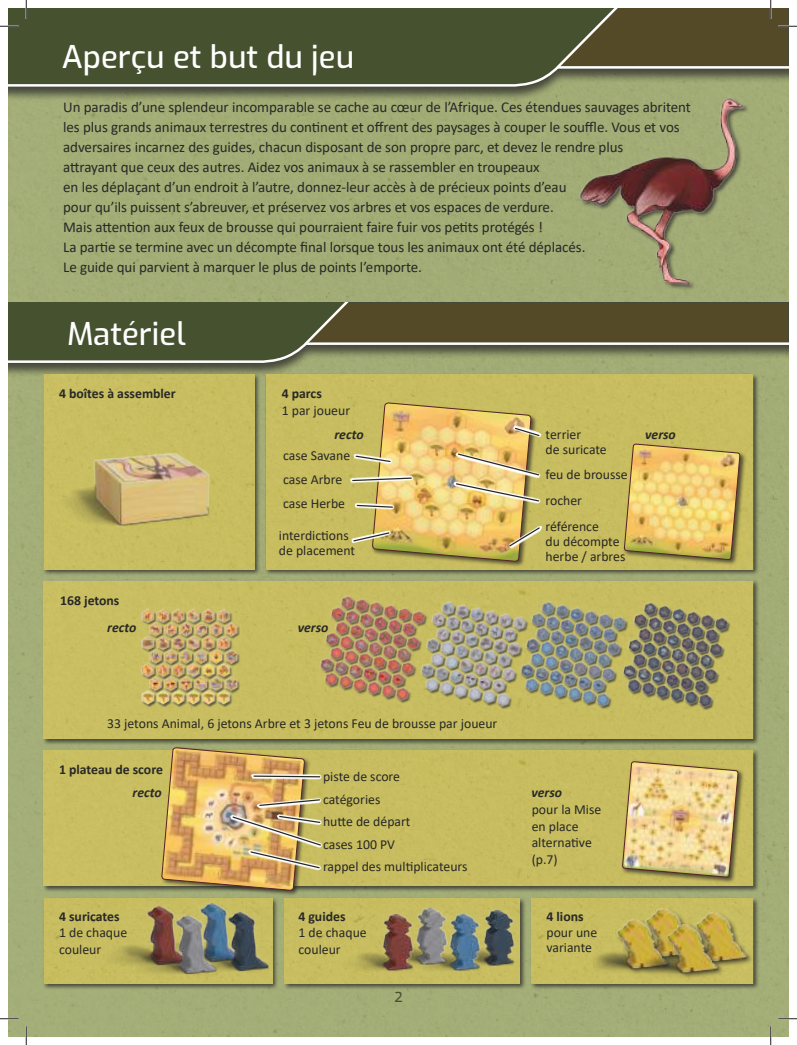
<style>
.page{position:relative;width:797px;height:1045px;background:#fff}
.page>*{position:absolute;margin:0;border:0;box-sizing:border-box;transform-origin:0 0}
.t1{font:500 31.25px "Exo";color:#fff}
.t2{font:15px/20px "Calibri";letter-spacing:-.005em;color:#282827}
.t3{font:13.75px/16.5px "Calibri";color:#282827}
.t4{font:700 13.75px "Calibri";color:#282827}
.t5{font:italic 700 13.75px "Calibri";color:#282827}
.t6{font:500 13.75px "Exo";color:#45512f}
</style>
<div class="page">
<div style="left:9px;top:9px;width:779px;height:1027px;background:#a3ad76"></div>
<div style="left:9px;top:303px;width:779px;height:75px;background:#282827;opacity:.75"></div>
<svg style="left:9px;top:303px;width:779px;height:62px;background:#606241"></svg>
<div style="left:9px;top:9px;width:779px;height:92px;background:#282827;opacity:.75"></div>
<svg style="left:9px;top:9px;width:561px;height:80px;background:#4f5a3b"></svg>
<div style="left:265px;top:373px;width:494px;height:203px;background:#282827;opacity:.75"></div>
<div style="left:266px;top:374px;width:487px;height:195px;background:#c8bd60"></div>
<div style="left:43px;top:373px;width:218px;height:203px;background:#282827;opacity:.75"></div>
<div style="left:44px;top:374px;width:210px;height:195px;background:#c9be61"></div>
<div style="left:43px;top:579px;width:716px;height:166px;background:#282827;opacity:.75"></div>
<div style="left:44px;top:580px;width:709px;height:158px;background:#c8be61"></div>
<div style="left:43px;top:749px;width:716px;height:143px;background:#282827;opacity:.75"></div>
<div style="left:44px;top:750px;width:709px;height:136px;background:#c8bd60"></div>
<div style="left:43px;top:896px;width:236px;height:93px;background:#282827;opacity:.75"></div>
<div style="left:44px;top:898px;width:228px;height:85px;background:#c8bd60"></div>
<div style="left:283px;top:896px;width:243px;height:93px;background:#282827;opacity:.75"></div>
<div style="left:284px;top:898px;width:235px;height:85px;background:#c8bd60"></div>
<div style="left:530px;top:896px;width:229px;height:93px;background:#282827;opacity:.75"></div>
<div style="left:531px;top:898px;width:222px;height:85px;background:#c8bd60"></div>
<img style="left:160px;top:903px;width:82px;height:9px">
<img style="left:458px;top:910px;width:56px;height:56px">
<img style="left:413px;top:914px;width:67px;height:57px">
<img style="left:139px;top:606px;width:102px;height:101px">
<img style="left:313px;top:589px;width:116px;height:117px">
<img style="left:414px;top:595px;width:100px;height:117px">
<img style="left:514px;top:595px;width:116px;height:117px">
<img style="left:616px;top:596px;width:116px;height:117px">
<img style="left:391px;top:908px;width:56px;height:57px">
<img style="left:55px;top:453px;width:159px;height:75px">
<img style="left:343px;top:914px;width:70px;height:57px">
<img style="left:190px;top:912px;width:80px;height:63px">
<img style="left:107px;top:906px;width:83px;height:63px">
<img style="left:135px;top:915px;width:83px;height:63px">
<div style="left:622px;top:907px;width:81px;height:59px;background:#c7bd60"></div>
<img style="left:649px;top:908px;width:25px;height:10px">
<div style="left:593px;top:918px;width:81px;height:59px;background:#282827;opacity:.75"></div>
<img style="left:593px;top:920px;width:76px;height:54px">
<div style="left:672px;top:911px;width:81px;height:59px;background:#282827;opacity:.75"></div>
<img style="left:673px;top:913px;width:76px;height:54px">
<div style="left:643px;top:922px;width:81px;height:59px;background:#282827;opacity:.75"></div>
<img style="left:644px;top:924px;width:76px;height:54px">
<div style="left:371px;top:401px;width:166px;height:167px;background:#282827;opacity:.75"></div>
<div style="left:622px;top:442px;width:124px;height:124px;background:#282827;opacity:.75"></div>
<img style="left:623px;top:441px;width:117px;height:121px">
<div style="left:621px;top:760px;width:123px;height:123px;background:#282827;opacity:.75"></div>
<img style="left:622px;top:759px;width:116px;height:120px">
<img style="left:570px;top:69px;width:196px;height:251px">
<img style="left:161px;top:747px;width:162px;height:148px">
<img style="left:350px;top:402px;width:192px;height:160px">
<svg style="left:0;top:25px;width:19px;height:2px"></svg>
<svg style="left:0;top:1018px;width:19px;height:1px"></svg>
<svg style="left:778px;top:1018px;width:19px;height:1px"></svg>
<svg style="left:25px;top:0;width:2px;height:19px"></svg>
<svg style="left:25px;top:1026px;width:2px;height:19px"></svg>
<svg style="left:268px;top:0;width:529px;height:69px;background:#66694c"></svg>
<svg style="left:770px;top:1026px;width:1px;height:19px"></svg>
<h1 class="t1" style="left:62px;top:34px;width:294px">Aperçu et but du jeu</h1>
<p class="t2" style="left:63px;top:96px;width:629px">Un paradis d’une splendeur incomparable se cache au cœur de l’Afrique. Ces étendues sauvages abritent les plus grands animaux terrestres du continent et offrent des paysages à couper le souffle. Vous et vos adversaires incarnez des guides, chacun disposant de son propre parc, et devez le rendre plus<br>attrayant que ceux des autres. Aidez vos animaux à se rassembler en troupeaux<br>en les déplaçant d’un endroit à l’autre, donnez-leur accès à de précieux points d’eau<br>pour qu’ils puissent s’abreuver, et préservez vos arbres et vos espaces de verdure.<br>Mais attention aux feux de brousse qui pourraient faire fuir vos petits protégés !<br>La partie se termine avec un décompte final lorsque tous les animaux ont été déplacés.<br>Le guide qui parvient à marquer le plus de points l’emporte.</p>
<h1 class="t1" style="left:67px;top:311px;width:120px">Matériel</h1>
<p class="t4" style="left:59px;top:385px;width:118px">4 boîtes à assembler</p>
<p class="t4" style="left:282px;top:385px;width:42px">4 parcs</p>
<p class="t3" style="left:282px;top:401px;width:70px">1 par joueur</p>
<p class="t5" style="left:334px;top:425px;width:31px">recto</p>
<p class="t3" style="left:283px;top:442px;width:68px;line-height:24.4px">case Savane case Arbre case Herbe</p>
<p class="t4" style="left:60px;top:592px;width:61px">168 jetons</p>
<p class="t3" style="left:279px;top:527px;width:78px;line-height:15px">interdictions de placement</p>
<p class="t5" style="left:107px;top:618px;width:31px">recto</p>
<p class="t5" style="left:298px;top:618px;width:32px">verso</p>
<p class="t3" style="left:545px;top:426px;width:63px;line-height:15px">terrier<br>de suricate</p>
<p class="t3" style="left:545px;top:461px;width:84px;line-height:25.6px">feu de brousse rocher référence</p>
<p class="t3" style="left:545px;top:533px;width:81px;line-height:15px">du décompte herbe / arbres</p>
<p class="t5" style="left:645px;top:425px;width:32px">verso</p>
<p class="t3" style="left:107px;top:715px;width:392px">33 jetons Animal, 6 jetons Arbre et 3 jetons Feu de brousse par joueur</p>
<p class="t4" style="left:59px;top:761px;width:105px">1 plateau de score</p>
<p class="t3" style="left:323px;top:765px;width:146px;line-height:22.5px">piste de score<br>catégories<br>hutte de départ<br>cases 100 PV<br>rappel des multiplicateurs</p>
<p class="t5" style="left:133px;top:784px;width:31px">recto</p>
<p class="t5" style="left:531px;top:784px;width:32px">verso</p>
<p class="t3" style="left:531px;top:801px;width:71px">pour la Mise en place alternative (p.7)</p>
<p class="t4" style="left:59px;top:907px;width:62px">4 suricates</p>
<p class="t4" style="left:298px;top:907px;width:49px">4 guides</p>
<p class="t4" style="left:546px;top:907px;width:39px">4 lions</p>
<p class="t3" style="left:59px;top:924px;width:70px">1 de chaque couleur</p>
<p class="t3" style="left:298px;top:924px;width:70px">1 de chaque couleur</p>
<p class="t3" style="left:546px;top:925px;width:52px;line-height:14.6px">pour une variante</p>
<p class="t6" style="left:394px;top:986px;width:10px">2</p>
</div>
